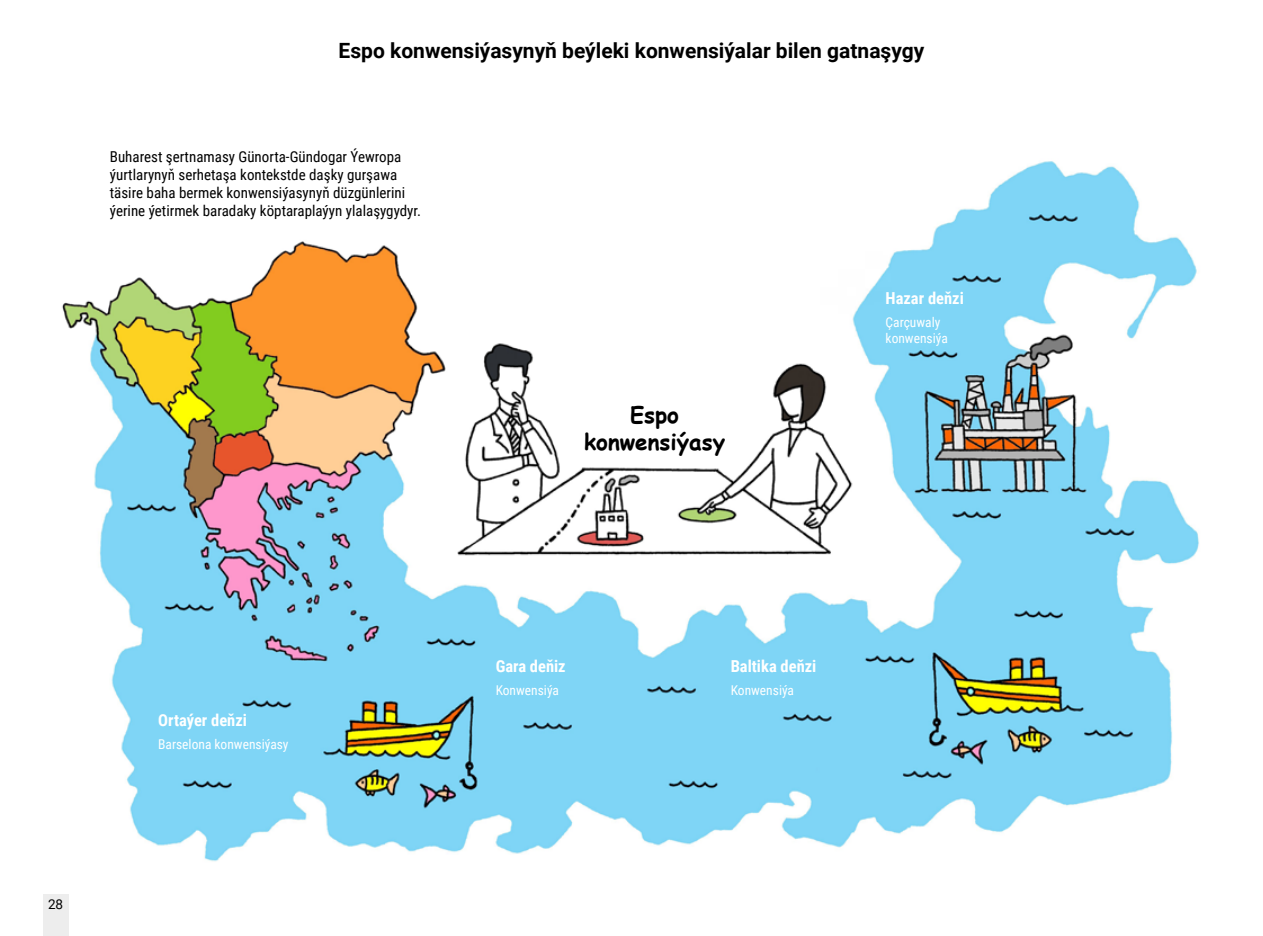
<style>
.page{position:relative;width:1263px;height:936px;background:#fff}
.page>*{position:absolute;margin:0;border:0;box-sizing:border-box;transform-origin:0 0}
.t1{font:700 22.5px/27px "Comic Sans MS";color:#000;text-align:center}
.t2{font:700 21px "Roboto";color:#000}
.t3{font:700 16.5px "Roboto Condensed";color:#fff}
.t4{font:15px/18px "Roboto Condensed";color:#000}
.t5{font:13.5px/16.2px "Roboto Condensed";color:#fff}
.t6{font:13.5px "Roboto";color:#000}
</style>
<div class="page">
<div style="left:43px;top:893px;width:26px;height:42px;background:#ededed"></div>
<img style="left:62px;top:161px;width:1137px;height:701px">
<div style="left:77px;top:69px;width:465px;height:151px;background:#fff"></div>
<div style="left:578px;top:392px;width:153px;height:71px;background:#fff"></div>
<h2 class="t2" style="left:339px;top:36px;width:587px">Espo konwensiýasynyň beýleki konwensiýalar bilen gatnaşygy</h2>
<p class="t4" style="left:110px;top:147px;width:313px">Buharest şertnamasy Günorta-Gündogar Ýewropa ýurtlarynyň serhetaşa kontekstde daşky gurşawa täsire baha bermek konwensiýasynyň düzgünlerini ýerine ýetirmek baradaky köptaraplaýyn ylalaşygydyr.</p>
<h1 class="t1" style="left:584px;top:401px;width:143px">Espo konwensiýasy</h1>
<p class="t3" style="left:885px;top:286px;width:80px">Hazar deňzi</p>
<p class="t5" style="left:885px;top:313px;width:64px">Çarçuwaly konwensiýa</p>
<p class="t6" style="left:48px;top:894px;width:17px">28</p>
<p class="t3" style="left:158px;top:708px;width:90px">Ortaýer deňzi</p>
<p class="t5" style="left:158px;top:735px;width:132px">Barselona konwensiýasy</p>
<p class="t3" style="left:496px;top:654px;width:72px">Gara deňiz</p>
<p class="t3" style="left:731px;top:654px;width:87px">Baltika deňzi</p>
<p class="t5" style="left:496px;top:681px;width:65px">Konwensiýa</p>
<p class="t5" style="left:731px;top:681px;width:65px">Konwensiýa</p>
</div>
